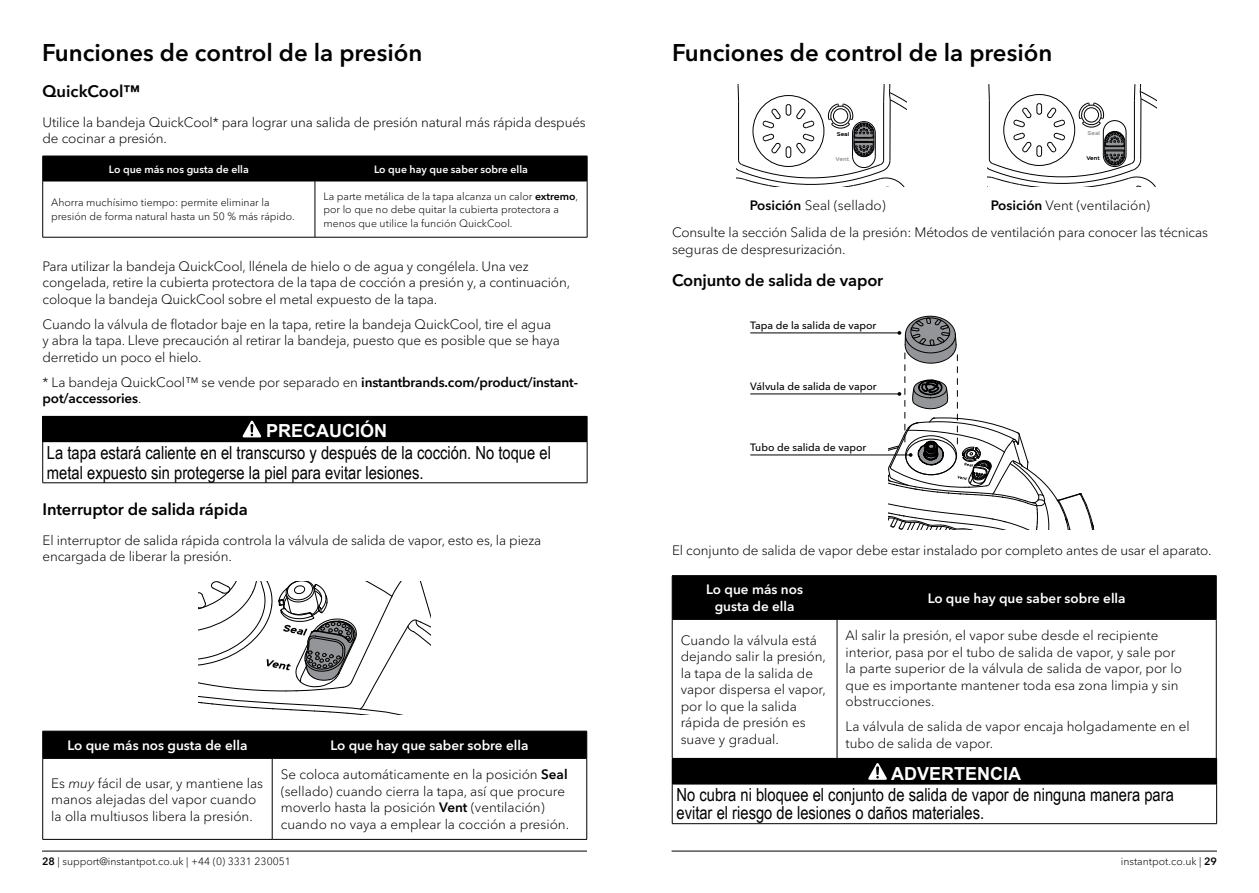
<style>
.page{position:relative;width:1259px;height:893px;background:#fff}
.page>*{position:absolute;margin:0;border:0;box-sizing:border-box;transform-origin:0 0}
.t1{font:600 24px "Avenir Next LT Pro";color:#000}
.t2{font:18px/19.5px "Arial Narrow";color:#000}
.t3{font:700 18px "Arial";color:#fff}
.t4{font:600 16.5px "Avenir Next LT Pro";letter-spacing:-.01em;color:#000}
.t5{font:300 13.5px/16.5px "Avenir Next LT Pro";letter-spacing:-.01em;color:#000}
.t6{font:600 13.5px/16.5px "Avenir Next LT Pro";color:#fff;text-align:center}
.t7{font:600 13.5px/16.5px "Avenir Next LT Pro";letter-spacing:-.01em;color:#000}
.t8{font:300 10.5px/13.5px "Avenir Next LT Pro";color:#000}
.t9{font:500 10.5px "Avenir Next LT Pro";color:#000}
.t10{font:600 10.5px "Avenir Next LT Pro";color:#fff}
.t11{font:700 4.65px "Sinkin Sans 700";color:#000}
.t12{font:700 4.65px "Sinkin Sans 700";color:#939598}
.s1{font-weight:600}
.s2{font-weight:300}
.s3{font-style:italic}
</style>
<div class="page">
<hr style="left:42px;top:851px;width:545px;height:1px;background:#000">
<hr style="left:671px;top:851px;width:546px;height:1px;background:#000">
<div style="left:42px;top:156px;width:546px;height:25px;background:#000"></div>
<hr style="left:43px;top:181px;width:272px;height:1px;background:#000">
<hr style="left:315px;top:181px;width:272px;height:1px;background:#000">
<hr style="left:42px;top:181px;width:1px;height:56px;background:#000">
<hr style="left:315px;top:181px;width:1px;height:56px;background:#000">
<hr style="left:587px;top:181px;width:1px;height:56px;background:#000">
<hr style="left:43px;top:237px;width:272px;height:1px;background:#000">
<hr style="left:315px;top:237px;width:272px;height:1px;background:#000">
<div style="left:43px;top:416px;width:544px;height:26px;background:#000"></div>
<svg style="left:42px;top:417px;width:1px;height:24px"></svg>
<svg style="left:587px;top:417px;width:1px;height:24px"></svg>
<hr style="left:42px;top:442px;width:1px;height:41px;background:#000">
<hr style="left:587px;top:442px;width:1px;height:41px;background:#000">
<hr style="left:43px;top:482px;width:544px;height:1px;background:#000">
<svg style="left:242px;top:420px;width:19px;height:17px"></svg>
<div style="left:42px;top:731px;width:545px;height:27px;background:#000"></div>
<hr style="left:43px;top:758px;width:229px;height:1px;background:#000">
<hr style="left:272px;top:758px;width:315px;height:1px;background:#000">
<hr style="left:42px;top:759px;width:1px;height:80px;background:#000">
<hr style="left:272px;top:759px;width:1px;height:80px;background:#000">
<hr style="left:586px;top:759px;width:1px;height:80px;background:#000">
<hr style="left:43px;top:839px;width:229px;height:1px;background:#000">
<hr style="left:272px;top:839px;width:315px;height:1px;background:#000">
<svg style="left:199px;top:581px;width:232px;height:133px"></svg>
<div style="left:673px;top:576px;width:543px;height:43px;background:#000"></div>
<hr style="left:672px;top:575px;width:165px;height:1px;background:#000">
<hr style="left:672px;top:576px;width:1px;height:43px;background:#000">
<hr style="left:837px;top:575px;width:379px;height:1px;background:#000">
<hr style="left:837px;top:576px;width:1px;height:43px;background:#000">
<hr style="left:1216px;top:576px;width:1px;height:43px;background:#000">
<hr style="left:672px;top:619px;width:165px;height:1px;background:#000">
<hr style="left:672px;top:620px;width:1px;height:138px;background:#000">
<hr style="left:837px;top:619px;width:379px;height:1px;background:#000">
<hr style="left:837px;top:620px;width:1px;height:138px;background:#000">
<hr style="left:1216px;top:620px;width:1px;height:138px;background:#000">
<div style="left:672px;top:759px;width:544px;height:25px;background:#000"></div>
<hr style="left:672px;top:758px;width:544px;height:1px;background:#000">
<svg style="left:1216px;top:759px;width:1px;height:25px"></svg>
<hr style="left:672px;top:784px;width:544px;height:1px;background:#000">
<hr style="left:672px;top:784px;width:1px;height:39px;background:#000">
<hr style="left:1216px;top:784px;width:1px;height:39px;background:#000">
<hr style="left:672px;top:823px;width:544px;height:1px;background:#000">
<svg style="left:868px;top:763px;width:19px;height:17px"></svg>
<hr style="left:750px;top:333px;width:149px;height:1px;background:#000">
<hr style="left:750px;top:394px;width:149px;height:1px;background:#000">
<hr style="left:750px;top:455px;width:160px;height:1px;background:#000">
<svg style="left:888px;top:315px;width:207px;height:215px"></svg>
<svg style="left:736px;top:85px;width:170px;height:102px"></svg>
<svg style="left:987px;top:85px;width:170px;height:102px"></svg>
<h1 class="t1" style="left:42px;top:38px;width:382px">Funciones de control de la presión</h1>
<p class="t4" style="left:43px;top:82px;width:99px">QuickCool™</p>
<p class="t5" style="left:43px;top:114px;width:545px">Utilice la bandeja QuickCool* para lograr una salida de presión natural más rápida después de cocinar a presión.</p>
<p class="t10" style="left:109px;top:162px;width:141px">Lo que más nos gusta de ella</p>
<p class="t10" style="left:374px;top:162px;width:155px">Lo que hay que saber sobre ella</p>
<p class="t8" style="left:51px;top:196px;width:245px">Ahorra muchísimo tiempo: permite eliminar la presión de forma natural hasta un 50 % más rápido.</p>
<p class="t8" style="left:323px;top:189px;width:256px">La parte metálica de la tapa alcanza un calor <span class="s1">extremo</span>, por lo que no debe quitar la cubierta protectora a menos que utilice la función QuickCool.</p>
<p class="t5" style="left:43px;top:258px;width:529px">Para utilizar la bandeja QuickCool, llénela de hielo o de agua y congélela. Una vez congelada, retire la cubierta protectora de la tapa de cocción a presión y, a continuación, coloque la bandeja QuickCool sobre el metal expuesto de la tapa.</p>
<p class="t5" style="left:43px;top:316px;width:519px">Cuando la válvula de flotador baje en la tapa, retire la bandeja QuickCool, tire el agua y abra la tapa. Lleve precaución al retirar la bandeja, puesto que es posible que se haya derretido un poco el hielo.</p>
<p class="t7" style="left:43px;top:374px;width:537px"><span class="s2">* La bandeja QuickCool™ se vende por separado en</span> instantbrands.com/product/instant&shy;pot/accessories<span class="s2">.</span></p>
<h2 class="t3" style="left:266px;top:419px;width:122px">PRECAUCIÓN</h2>
<h2 class="t2" style="left:47px;top:442px;width:505px">La tapa estará caliente en el transcurso y después de la cocción. No toque el metal expuesto sin protegerse la piel para evitar lesiones.</h2>
<p class="t4" style="left:43px;top:499px;width:207px">Interruptor de salida rápida</p>
<p class="t5" style="left:43px;top:532px;width:500px">El interruptor de salida rápida controla la válvula de salida de vapor, esto es, la pieza encargada de liberar la presión.</p>
<p class="t6" style="left:67px;top:737px;width:181px">Lo que más nos gusta de ella</p>
<p class="t6" style="left:330px;top:737px;width:199px">Lo que hay que saber sobre ella</p>
<p class="t5" style="left:51px;top:774px;width:213px">Es <span class="s3">muy</span> fácil de usar, y mantiene las manos alejadas del vapor cuando la olla multiusos libera la presión.</p>
<p class="t5" style="left:281px;top:766px;width:290px">Se coloca automáticamente en la posición <span class="s1">Seal </span>(sellado) cuando cierra la tapa, así que procure moverlo hasta la posición <span class="s1">Vent</span> (ventilación) cuando no vaya a emplear la cocción a presión.</p>
<h1 class="t1" style="left:672px;top:38px;width:382px">Funciones de control de la presión</h1>
<p class="t11" style="left:836px;top:132px;width:14px">Seal</p>
<p class="t12" style="left:835px;top:156px;width:15px">Vent</p>
<p class="t12" style="left:1087px;top:131px;width:14px">Seal</p>
<p class="t11" style="left:1086px;top:155px;width:15px">Vent</p>
<p class="t5" style="left:750px;top:198px;width:137px"><span class="s1">Posición</span> Seal (sellado)</p>
<p class="t5" style="left:991px;top:198px;width:161px"><span class="s1">Posición</span> Vent (ventilación)</p>
<p class="t5" style="left:672px;top:224px;width:537px">Consulte la sección Salida de la presión: Métodos de ventilación para conocer las técnicas seguras de despresurización.</p>
<p class="t4" style="left:672px;top:270px;width:213px">Conjunto de salida de vapor</p>
<p class="t9" style="left:750px;top:319px;width:127px">Tapa de la salida de vapor</p>
<p class="t9" style="left:750px;top:380px;width:128px">Válvula de salida de vapor</p>
<p class="t9" style="left:750px;top:441px;width:118px">Tubo de salida de vapor</p>
<p class="t5" style="left:672px;top:542px;width:541px">El conjunto de salida de vapor debe estar instalado por completo antes de usar el aparato.</p>
<p class="t6" style="left:706px;top:581px;width:98px">Lo que más nos gusta de ella</p>
<p class="t6" style="left:927px;top:590px;width:199px">Lo que hay que saber sobre ella</p>
<p class="t5" style="left:681px;top:632px;width:147px">Cuando la válvula está dejando salir la presión, la tapa de la salida de vapor dispersa el vapor, por lo que la salida rápida de presión es suave y gradual.</p>
<p class="t5" style="left:845px;top:627px;width:338px">Al salir la presión, el vapor sube desde el recipiente interior, pasa por el tubo de salida de vapor, y sale por la parte superior de la válvula de salida de vapor, por lo que es importante mantener toda esa zona limpia y sin obstrucciones.</p>
<p class="t5" style="left:845px;top:718px;width:346px">La válvula de salida de vapor encaja holgadamente en el tubo de salida de vapor.</p>
<h2 class="t3" style="left:891px;top:762px;width:131px">ADVERTENCIA</h2>
<h2 class="t2" style="left:676px;top:785px;width:499px;line-height:18px">No cubra ni bloquee el conjunto de salida de vapor de ninguna manera para evitar el riesgo de lesiones o daños materiales.</h2>
<p class="t8" style="left:42px;top:854px;width:250px"><span class="s1">28</span> | support@instantpot.co.uk | +44 (0) 3331 230051</p>
<p class="t8" style="left:1120px;top:854px;width:98px">instantpot.co.uk | <span class="s1">29</span></p>
</div>
